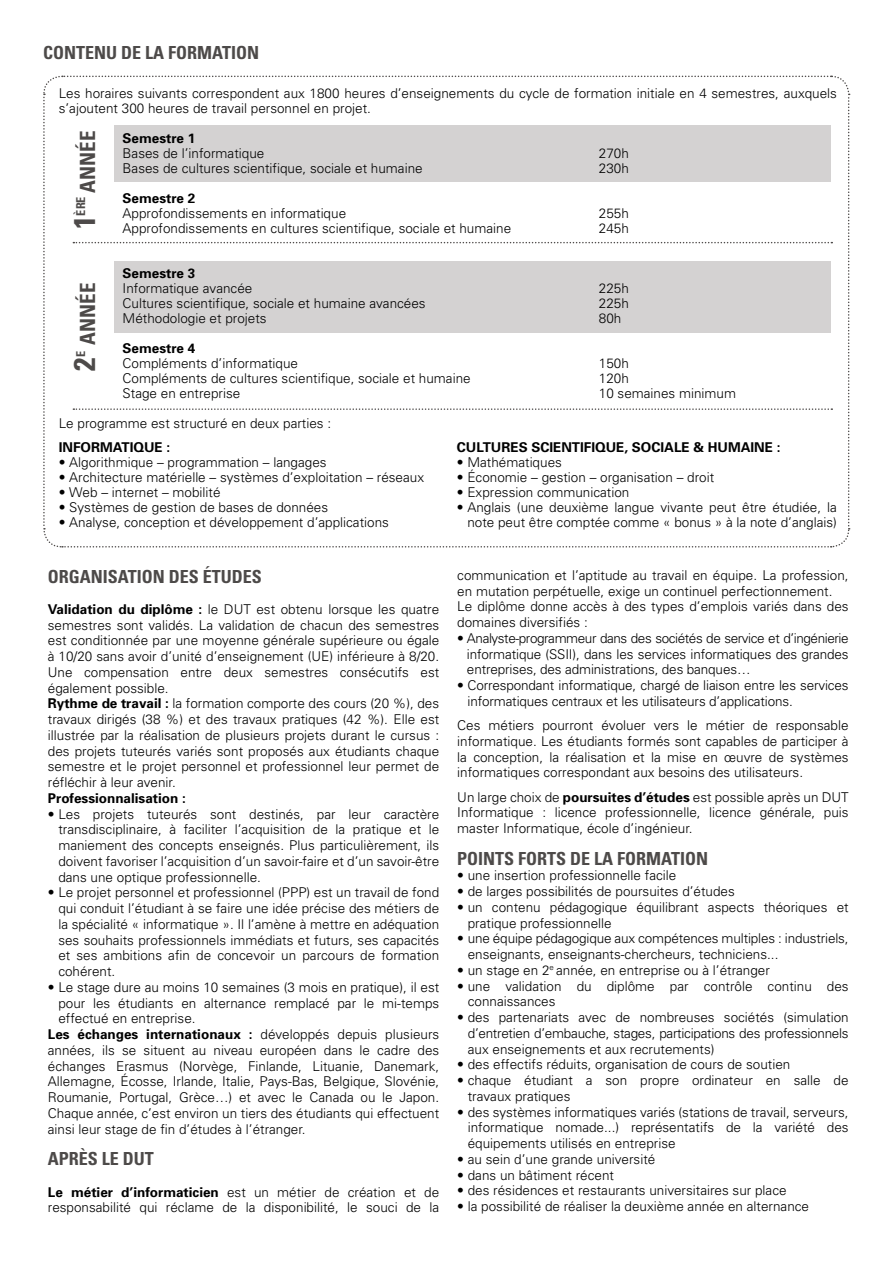
<style>
.page{position:relative;width:893px;height:1263px;background:#fff}
.page>*{position:absolute;margin:0;border:0;box-sizing:border-box;transform-origin:0 0}
.t1{font:700 condensed 30px "Univers";color:#4d4a49}
.t2{font:700 condensed 21px "Univers";color:#4d4a49}
.t3{font:700 condensed 18px "Univers";color:#4d4a49}
.t4{font:300 13.5px/15.8px "Univers";color:#000}
.t5{font:700 13.5px "Univers";color:#000}
.t6{font:700 condensed 12.3px "Univers";color:#4d4a49}
.s1{font-weight:700}
.s2{font-weight:300}
</style>
<div class="page">
<svg style="left:43px;top:75px;width:807px;height:473px"></svg>
<h3 class="t3" style="left:43px;top:42px;width:217px">CONTENU DE LA FORMATION</h3>
<p class="t4" style="left:59px;top:86px;width:780px;line-height:15px">Les horaires suivants correspondent aux 1800 heures d’enseignements du cycle de formation initiale en 4 semestres, auxquels s’ajoutent 300 heures de travail personnel en projet.</p>
<p class="t5" style="left:123px;top:130px;width:74px">Semestre 1</p>
<p class="t4" style="left:123px;top:145px;width:143px">Bases de l’informatique</p>
<p class="t4" style="left:599px;top:145px;width:32px">270h</p>
<p class="t4" style="left:123px;top:160px;width:302px">Bases de cultures scientifique, sociale et humaine</p>
<p class="t4" style="left:599px;top:160px;width:32px">230h</p>
<p class="t5" style="left:123px;top:190px;width:74px">Semestre 2</p>
<p class="t4" style="left:123px;top:205px;width:225px">Approfondissements en informatique</p>
<p class="t4" style="left:599px;top:205px;width:32px">255h</p>
<p class="t4" style="left:123px;top:220px;width:390px">Approfondissements en cultures scientifique, sociale et humaine</p>
<p class="t4" style="left:599px;top:220px;width:32px">245h</p>
<p class="t5" style="left:123px;top:265px;width:74px">Semestre 3</p>
<p class="t4" style="left:123px;top:280px;width:131px">Informatique avancée</p>
<p class="t4" style="left:599px;top:280px;width:32px">225h</p>
<p class="t4" style="left:123px;top:295px;width:305px">Cultures scientifique, sociale et humaine avancées</p>
<p class="t4" style="left:599px;top:295px;width:32px">225h</p>
<p class="t4" style="left:123px;top:310px;width:146px">Méthodologie et projets</p>
<p class="t4" style="left:599px;top:310px;width:24px">80h</p>
<p class="t5" style="left:123px;top:340px;width:74px">Semestre 4</p>
<p class="t4" style="left:123px;top:355px;width:177px">Compléments d’informatique</p>
<p class="t4" style="left:599px;top:355px;width:32px">150h</p>
<p class="t4" style="left:123px;top:370px;width:350px">Compléments de cultures scientifique, sociale et humaine</p>
<p class="t4" style="left:599px;top:370px;width:32px">120h</p>
<p class="t4" style="left:123px;top:385px;width:119px">Stage en entreprise</p>
<p class="t4" style="left:599px;top:385px;width:139px">10 semaines minimum</p>
<p class="t4" style="left:59px;top:415px;width:274px">Le programme est structuré en deux parties :</p>
<p class="t5" style="left:59px;top:439px;width:113px">INFORMATIQUE :</p>
<p class="t4" style="left:59px;top:454px;width:269px">• Algorithmique – programmation – langages</p>
<p class="t4" style="left:59px;top:469px;width:367px">• Architecture matérielle – systèmes d’exploitation – réseaux</p>
<p class="t4" style="left:59px;top:484px;width:163px">• Web – internet – mobilité</p>
<p class="t4" style="left:59px;top:499px;width:271px">• Systèmes de gestion de bases de données</p>
<p class="t4" style="left:59px;top:514px;width:332px">• Analyse, conception et développement d’applications</p>
<h2 class="t2" style="left:75px;top:193px;width:63px;rotate:-90deg">année</h2>
<p class="t6" style="left:73px;top:215px;width:21px;rotate:-90deg">ère</p>
<h1 class="t1" style="left:66px;top:229px;width:15px;rotate:-90deg">1</h1>
<h2 class="t2" style="left:75px;top:345px;width:63px;rotate:-90deg">année</h2>
<p class="t6" style="left:73px;top:357px;width:8px;rotate:-90deg">e</p>
<h1 class="t1" style="left:66px;top:371px;width:15px;rotate:-90deg">2</h1>
<p class="t5" style="left:457px;top:439px;width:325px">CULTURES SCIENTIFIQUE, SOCIALE &amp; HUMAINE :</p>
<p class="t4" style="left:457px;top:454px;width:107px">• Mathématiques</p>
<p class="t4" style="left:457px;top:469px;width:259px">• Économie – gestion – organisation – droit</p>
<p class="t4" style="left:457px;top:484px;width:174px">• Expression communication</p>
<p class="t4" style="left:457px;top:500px;width:382px;line-height:15px;text-align:right">• Anglais (une deuxième langue vivante peut être étudiée, la note peut être comptée comme « bonus » à la note d’anglais)</p>
<h3 class="t3" style="left:48px;top:565px;width:215px">ORGANISATION DES ÉTUDES</h3>
<p class="t4" style="left:48px;top:601px;width:393px"><span class="s1">Validation du diplôme :</span> le DUT est obtenu lorsque les quatre semestres sont validés. La validation de chacun des semestres est conditionnée par une moyenne générale supérieure ou égale à 10/20 sans avoir d’unité d’enseignement (UE) inférieure à 8/20.<br>Une compensation entre deux semestres consécutifs est également possible.<br><span class="s1">Rythme de travail :</span> la formation comporte des cours (20 %), des travaux dirigés (38 %) et des travaux pratiques (42 %). Elle est illustrée par la réalisation de plusieurs projets durant le cursus : des projets tuteurés variés sont proposés aux étudiants chaque semestre et le projet personnel et professionnel leur permet de réfléchir à leur avenir.</p>
<p class="t5" style="left:48px;top:790px;width:140px">Professionnalisation :</p>
<p class="t4" style="left:58px;top:806px;width:382px;text-align:justify;text-indent:-11px">• Les projets tuteurés sont destinés, par leur caractère transdisciplinaire, à faciliter l’acquisition de la pratique et le maniement des concepts enseignés. Plus particulièrement, ils doivent favoriser l’acquisition d’un savoir-faire et d’un savoir-être dans une optique professionnelle.</p>
<p class="t4" style="left:58px;top:885px;width:382px;text-align:justify;text-indent:-11px">• Le projet personnel et professionnel (PPP) est un travail de fond qui conduit l’étudiant à se faire une idée précise des métiers de la spécialité « informatique ». Il l’amène à mettre en adéquation ses souhaits professionnels immédiats et futurs, ses capacités et ses ambitions afin de concevoir un parcours de formation cohérent.</p>
<p class="t4" style="left:48px;top:979px;width:393px">• Le stage dure au moins 10 semaines (3 mois en pratique), il est</p>
<p class="t4" style="left:58px;top:995px;width:382px">pour les étudiants en alternance remplacé par le mi-temps</p>
<p class="t4" style="left:58px;top:1011px;width:139px">effectué en entreprise.</p>
<p class="t5" style="left:48px;top:1026px;width:393px">Les échanges internationaux : <span class="s2">développés depuis plusieurs</span></p>
<p class="t4" style="left:48px;top:1042px;width:393px">années, ils se situent au niveau européen dans le cadre des</p>
<p class="t4" style="left:48px;top:1058px;width:393px">échanges Erasmus (Norvège, Finlande, Lituanie, Danemark,</p>
<p class="t4" style="left:48px;top:1074px;width:393px">Allemagne, Écosse, Irlande, Italie, Pays-Bas, Belgique, Slovénie,</p>
<p class="t4" style="left:48px;top:1089px;width:393px">Roumanie, Portugal, Grèce…) et avec le Canada ou le Japon.</p>
<p class="t4" style="left:48px;top:1105px;width:393px">Chaque année, c’est environ un tiers des étudiants qui effectuent</p>
<p class="t4" style="left:48px;top:1121px;width:259px">ainsi leur stage de fin d’études à l’étranger.</p>
<h3 class="t3" style="left:48px;top:1147px;width:108px">APRÈS LE DUT</h3>
<p class="t4" style="left:48px;top:1184px;width:393px"><span class="s1">Le métier d’informaticien</span> est un métier de création et de responsabilité qui réclame de la disponibilité, le souci de la</p>
<p class="t4" style="left:457px;top:567px;width:393px">communication et l’aptitude au travail en équipe. La profession, en mutation perpétuelle, exige un continuel perfectionnement.<br>Le diplôme donne accès à des types d’emplois variés dans des domaines diversifiés :</p>
<p class="t4" style="left:467px;top:630px;width:383px;text-align:justify;text-indent:-10px">• Analyste-programmeur dans des sociétés de service et d’ingénierie informatique (SSII), dans les services informatiques des grandes entreprises, des administrations, des banques…</p>
<p class="t4" style="left:467px;top:677px;width:383px;text-indent:-10px">• Correspondant informatique, chargé de liaison entre les services informatiques centraux et les utilisateurs d’applications.</p>
<p class="t4" style="left:457px;top:717px;width:393px;text-align:justify">Ces métiers pourront évoluer vers le métier de responsable informatique. Les étudiants formés sont capables de participer à la conception, la réalisation et la mise en œuvre de systèmes informatiques correspondant aux besoins des utilisateurs.</p>
<p class="t4" style="left:457px;top:789px;width:393px;text-align:justify">Un large choix de <span class="s1">poursuites d’études</span> est possible après un DUT Informatique : licence professionnelle, licence générale, puis master Informatique, école d’ingénieur.</p>
<h3 class="t3" style="left:457px;top:847px;width:252px">POINTS FORTS DE LA FORMATION</h3>
<p class="t4" style="left:457px;top:868px;width:221px">• une insertion professionnelle facile</p>
<p class="t4" style="left:457px;top:883px;width:279px">• de larges possibilités de poursuites d’études</p>
<p class="t4" style="left:468px;top:899px;width:382px;text-indent:-11px">• un contenu pédagogique équilibrant aspects théoriques et pratique professionnelle</p>
<p class="t4" style="left:468px;top:931px;width:382px;text-indent:-11px">• une équipe pédagogique aux compétences multiples : industriels, enseignants, enseignants-chercheurs, techniciens...</p>
<p class="t4" style="left:457px;top:962px;width:314px">• un stage en 2<sup>e</sup> année, en entreprise ou à l’étranger</p>
<p class="t4" style="left:468px;top:978px;width:382px;text-indent:-11px">• une validation du diplôme par contrôle continu des connaissances</p>
<p class="t4" style="left:468px;top:1009px;width:382px;text-align:justify;text-indent:-11px">• des partenariats avec de nombreuses sociétés (simulation d’entretien d’embauche, stages, participations des professionnels aux enseignements et aux recrutements)</p>
<p class="t4" style="left:457px;top:1057px;width:335px">• des effectifs réduits, organisation de cours de soutien</p>
<p class="t4" style="left:468px;top:1072px;width:382px;text-indent:-11px">• chaque étudiant a son propre ordinateur en salle de travaux pratiques</p>
<p class="t4" style="left:468px;top:1104px;width:382px;text-align:justify;text-indent:-11px">• des systèmes informatiques variés (stations de travail, serveurs, informatique nomade...) représentatifs de la variété des équipements utilisés en entreprise</p>
<p class="t4" style="left:457px;top:1151px;width:200px">• au sein d’une grande université</p>
<p class="t4" style="left:457px;top:1167px;width:158px">• dans un bâtiment récent</p>
<p class="t4" style="left:457px;top:1183px;width:331px">• des résidences et restaurants universitaires sur place</p>
<p class="t4" style="left:457px;top:1198px;width:353px">• la possibilité de réaliser la deuxième année en alternance</p>
</div>
